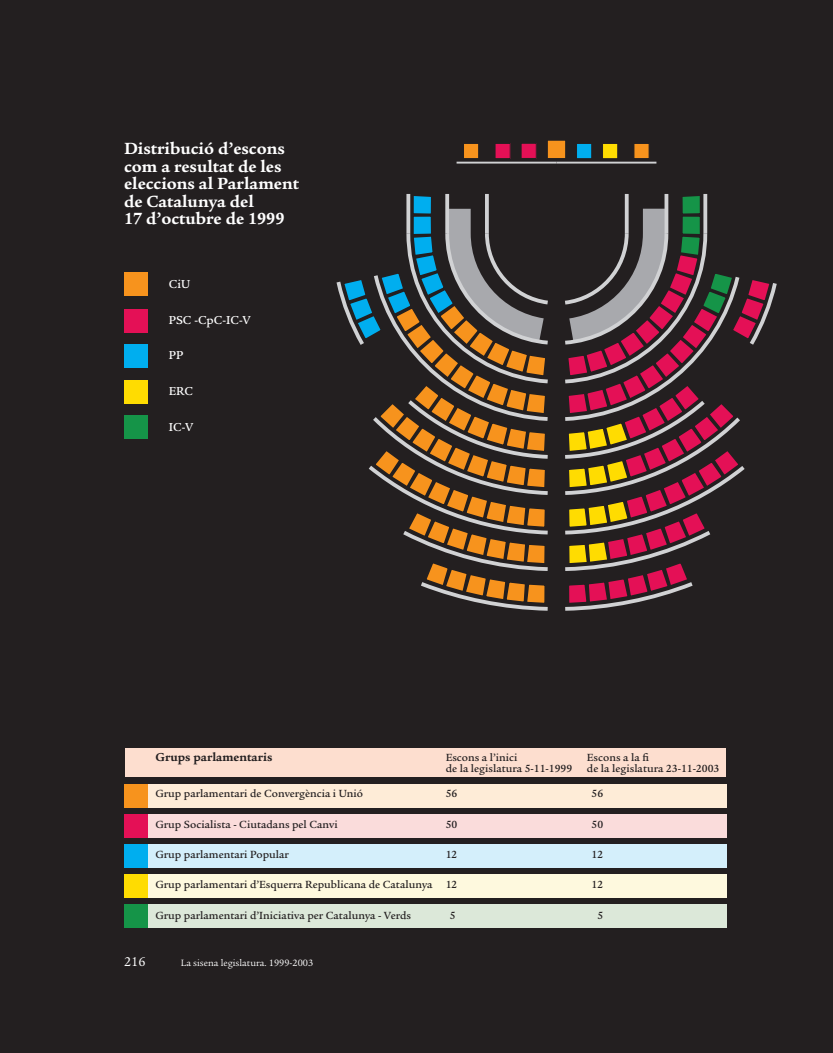
<style>
.page{position:relative;width:833px;height:1053px;background:#fff}
.page>*{position:absolute;margin:0;border:0;box-sizing:border-box;transform-origin:0 0}
.T4{font:700 17.5px/17.5px "Legacy Serif Std";color:#fff}
.t1{font:13.75px "Legacy Serif Std";color:#fff}
.TG{font:500 12.5px "Legacy Serif Std";color:#fff}
.TG_N{font:700 12.5px "Legacy Serif Std";color:#231f20}
.TG-2{font:500 11.25px "Legacy Serif Std";color:#231f20}
.TG_N-2{font:500 11.25px "Legacy Serif Std";color:#231f20}
.t2{font:10px "Legacy Serif Std";color:#fff}
</style>
<div class="page">
<div style="left:0;top:0;width:833px;height:1052px;background:#231f20"></div>
<div style="left:124px;top:273px;width:23px;height:23px;background:#f7931d"></div>
<div style="left:124px;top:309px;width:23px;height:23px;background:#e41056"></div>
<div style="left:124px;top:344px;width:23px;height:23px;background:#00aeef"></div>
<div style="left:124px;top:380px;width:23px;height:23px;background:#ffdc01"></div>
<div style="left:124px;top:415px;width:23px;height:23px;background:#159448"></div>
<div style="left:124px;top:784px;width:603px;height:23px;background:#feecd7"></div>
<div style="left:124px;top:844px;width:603px;height:23px;background:#d4effb"></div>
<div style="left:124px;top:873px;width:603px;height:24px;background:#fef9de"></div>
<div style="left:124px;top:904px;width:603px;height:23px;background:#dce8d9"></div>
<div style="left:124px;top:784px;width:24px;height:23px;background:#f7931d"></div>
<div style="left:124px;top:844px;width:23px;height:23px;background:#00aeef"></div>
<div style="left:124px;top:873px;width:23px;height:24px;background:#ffdc01"></div>
<div style="left:124px;top:904px;width:23px;height:23px;background:#159448"></div>
<div style="left:125px;top:748px;width:601px;height:28px;background:#fddecf"></div>
<div style="left:124px;top:814px;width:602px;height:23px;background:#fadcdb"></div>
<div style="left:124px;top:814px;width:23px;height:23px;background:#e41056"></div>
<div style="left:547px;top:140px;width:19px;height:19px;background:#f7931d;border:1px solid #231f20"></div>
<div style="left:521px;top:143px;width:15px;height:15px;background:#e41056"></div>
<div style="left:521px;top:143px;width:15px;height:16px;border:1px solid #231f20"></div>
<div style="left:495px;top:143px;width:15px;height:16px;background:#e41056"></div>
<div style="left:494px;top:143px;width:16px;height:16px;border:1px solid #231f20"></div>
<div style="left:602px;top:143px;width:15px;height:16px;background:#ffdc01"></div>
<div style="left:602px;top:143px;width:16px;height:16px;border:1px solid #231f20"></div>
<div style="left:633px;top:143px;width:16px;height:16px;background:#f7931d;border:1px solid #231f20"></div>
<div style="left:463px;top:143px;width:16px;height:16px;background:#f7931d;border:1px solid #231f20"></div>
<div style="left:576px;top:143px;width:15px;height:16px;background:#00aeef"></div>
<div style="left:576px;top:143px;width:16px;height:16px;border:1px solid #231f20"></div>
<svg style="left:565px;top:194px;width:212px;height:417px"></svg>
<svg style="left:664px;top:194px;width:4px;height:39px"></svg>
<svg style="left:336px;top:194px;width:212px;height:417px"></svg>
<svg style="left:445px;top:194px;width:4px;height:39px"></svg>
<hr style="left:556px;top:162px;width:100px;height:1px;background:#d1d2d4">
<hr style="left:456px;top:162px;width:100px;height:1px;background:#d1d2d4">
<svg style="left:703px;top:194px;width:4px;height:39px"></svg>
<svg style="left:406px;top:194px;width:4px;height:39px"></svg>
<p class="T4" style="left:124px;top:140px;width:176px">Distribució d’escons com a resultat de les eleccions al Parlament de Catalunya del</p>
<p class="T4" style="left:124px;top:210px;width:162px">17 d’octubre de 1999</p>
<p class="TG" style="left:169px;top:277px;width:23px">CiU</p>
<p class="TG" style="left:169px;top:312px;width:83px">PSC -CpC-IC-V</p>
<p class="TG" style="left:169px;top:348px;width:16px">PP</p>
<p class="TG" style="left:169px;top:384px;width:26px">ERC</p>
<p class="TG" style="left:169px;top:419px;width:26px">IC-V</p>
<p class="TG_N" style="left:156px;top:749px;width:118px">Grups parlamentaris</p>
<p class="TG_N-2" style="left:446px;top:751px;width:73px">Escons a l’inici</p>
<p class="TG_N-2" style="left:587px;top:751px;width:64px">Escons a la fi</p>
<p class="TG_N-2" style="left:446px;top:762px;width:128px">de la legislatura 5-11-1999</p>
<p class="TG_N-2" style="left:587px;top:762px;width:134px">de la legislatura 23-11-2003</p>
<p class="TG-2" style="left:156px;top:787px;width:209px">Grup parlamentari de Convergència i Unió</p>
<p class="TG-2" style="left:446px;top:787px;width:13px">56</p>
<p class="TG-2" style="left:591px;top:787px;width:13px">56</p>
<p class="TG-2" style="left:156px;top:817px;width:184px">Grup Socialista - Ciutadans pel Canvi</p>
<p class="TG-2" style="left:446px;top:817px;width:13px">50</p>
<p class="TG-2" style="left:591px;top:817px;width:13px">50</p>
<p class="TG-2" style="left:156px;top:848px;width:135px">Grup parlamentari Popular</p>
<p class="TG-2" style="left:446px;top:848px;width:13px">12</p>
<p class="TG-2" style="left:591px;top:848px;width:13px">12</p>
<p class="TG-2" style="left:156px;top:878px;width:303px">Grup parlamentari d’Esquerra Republicana de Catalunya 12</p>
<p class="TG-2" style="left:591px;top:878px;width:13px">12</p>
<p class="TG-2" style="left:156px;top:908px;width:257px">Grup parlamentari d’Iniciativa per Catalunya - Verds</p>
<p class="TG-2" style="left:450px;top:908px;width:7px">5</p>
<p class="TG-2" style="left:597px;top:908px;width:7px">5</p>
<p class="t1" style="left:124px;top:953px;width:23px">216</p>
<p class="t2" style="left:181px;top:956px;width:134px">La sisena legislatura. 1999-2003</p>
</div>
